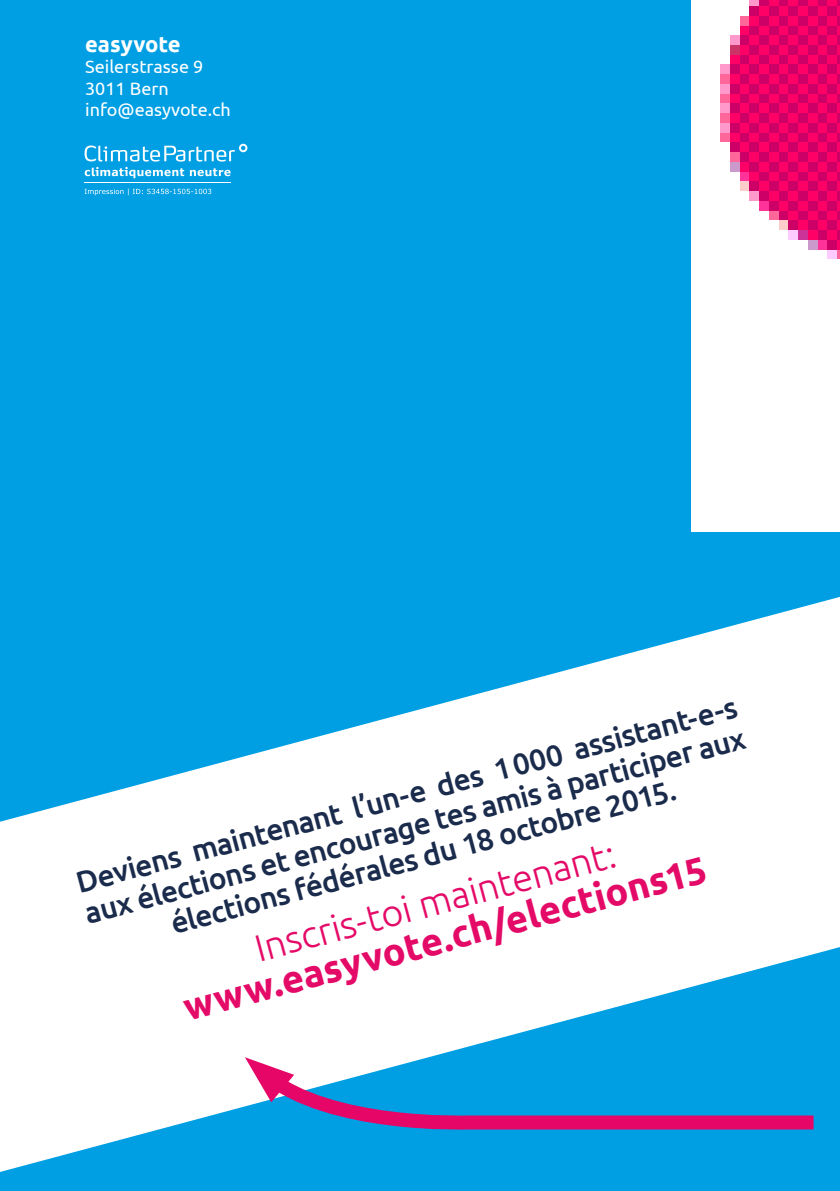
<style>
.page{position:relative;width:840px;height:1191px;background:#fff}
.page>*{position:absolute;margin:0;border:0;box-sizing:border-box;transform-origin:0 0}
.t1{font:700 38px "Ubuntu";color:#e40a67}
.t2{font:300 38px "Ubuntu";color:#e40a67}
.t3{font:500 30px/32px "Ubuntu";color:#1a2b4c;text-align:center}
.t4{font:700 22px "Ubuntu";color:#fff}
.t5{font:18px/21.6px "Ubuntu";color:#fff}
</style>
<div class="page">
<div style="left:0;top:0;width:839px;height:1191px;background:#009fe3"></div>
<svg style="left:0;top:597px;width:839px;height:575px;fill:#fff"></svg>
<img style="left:691px;top:0;width:148px;height:532px">
<svg style="left:247px;top:1055px;width:580px;height:81px"></svg>
<svg style="left:245px;top:1057px;width:49px;height:45px;background:#e685b6"></svg>
<hr style="left:85px;top:182px;width:146px;height:1px;background:#fff">
<svg style="left:84px;top:144px;width:163px;height:34px"></svg>
<svg style="left:85px;top:189px;width:126px;height:6px"></svg>
<p class="t4" style="left:85px;top:30px;width:97px">easyvote</p>
<p class="t5" style="left:85px;top:55px;width:147px">Seilerstrasse 9<br>3011 Bern info@easyvote.ch</p>
<p class="t3" style="left:72px;top:866px;width:684px;rotate:-15deg">Deviens maintenant l’un-e des 1 000 assistant-e-s aux élections et encourage tes amis à participer aux élections fédérales du 18 octobre 2015.</p>
<p class="t2" style="left:250px;top:927px;width:373px;rotate:-15deg">Inscris-toi maintenant:</p>
<p class="t1" style="left:178px;top:985px;width:541px;rotate:-15deg">www.easyvote.ch/elections15</p>
</div>
